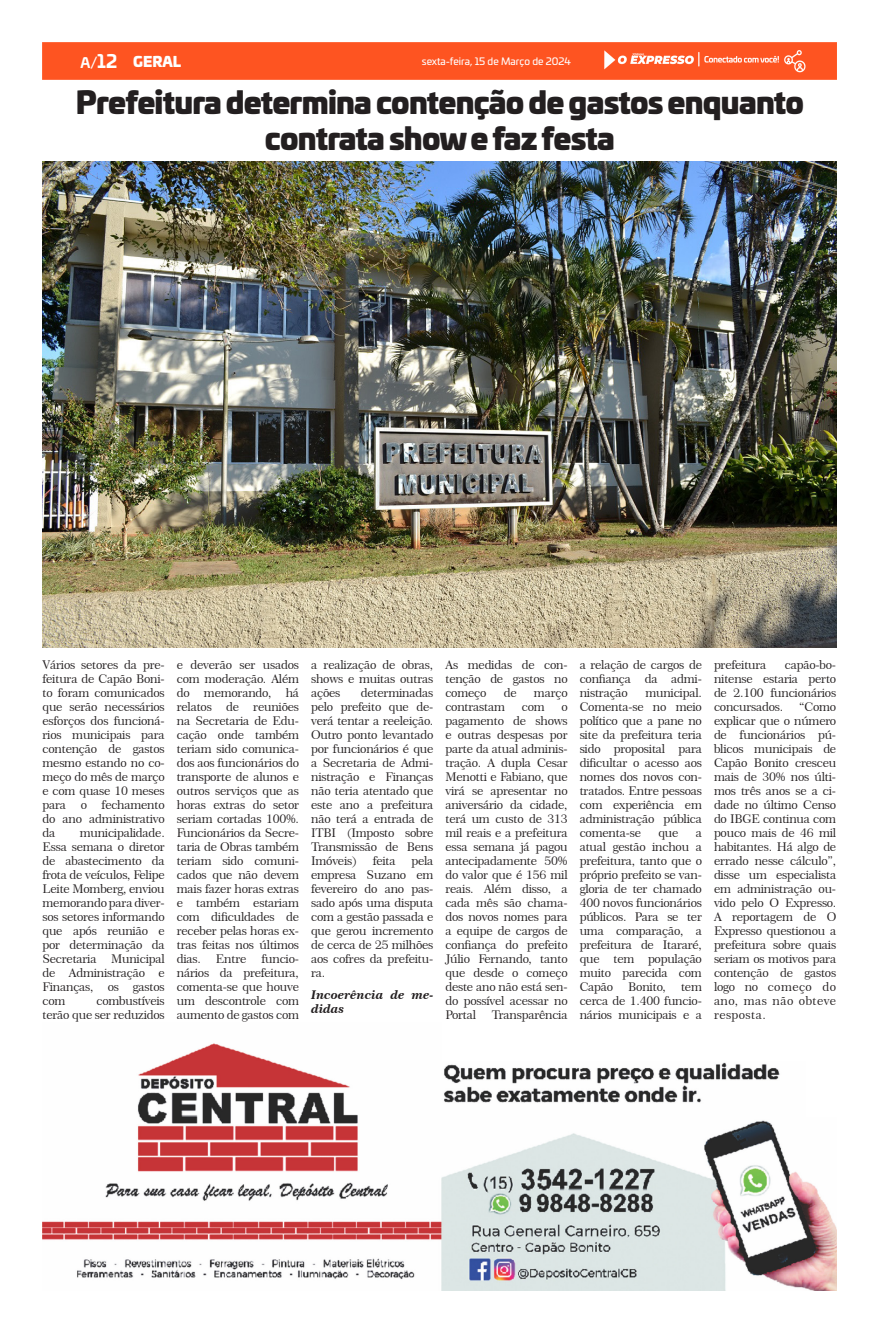
<style>
.page{position:relative;width:879px;height:1333px;background:#fff}
.page>*{position:absolute;margin:0;border:0;box-sizing:border-box;transform-origin:0 0}
.t1{font:900 30px/36px "Univia Pro";letter-spacing:-.025em;color:#231f20;text-align:center}
.t2{font:900 14px "Univia Pro";color:#fff}
.t3{font:700 14px "Univia Pro";color:#fff}
.t4{font:12px/14px "Century 751 BT Roman No 2 B";letter-spacing:-.02em;color:#231f20;text-align:justify;scale:1.04 1}
.t5{font:12px/14px "Century 751 BT Bold Italic B";color:#231f20;scale:1.04 1}
.t6{font:10px "Univia Pro";color:#fff}
.s1{font-size:18px}
</style>
<div class="page">
<div style="left:43px;top:43px;width:793px;height:36px;background:#fe5421"></div>
<img style="left:43px;top:1043px;width:793px;height:247px">
<img style="left:43px;top:161px;width:793px;height:487px">
<p class="t3" style="left:80px;top:51px;width:38px">A/<span class="s1">12</span></p>
<p class="t2" style="left:133px;top:49px;width:50px">GERAL</p>
<p class="t6" style="left:422px;top:54px;width:150px">sexta-feira, 15 de Março de 2024</p>
<p class="t1" style="left:76px;top:82px;width:729px">Prefeitura determina contenção de gastos enquanto contrata show e faz festa</p>
<p class="t4" style="left:43px;top:657px;width:119px">Vários setores da pre&shy;feitura de Capão Boni&shy;to foram comunicados que serão necessários esforços dos funcioná&shy;rios municipais para contenção de gastos mesmo estando no co&shy;meço do mês de março e com quase 10 meses para o fechamento do ano administrativo da</p>
<p class="t4" style="left:43px;top:825px;width:119px;text-indent:37px">municipalidade.<br>Essa semana o diretor de abastecimento da frota de veículos, Felipe Leite Momberg, enviou memorando para diver&shy;sos setores informando que após reunião e por determinação da Secretaria Municipal de Administração e Finanças, os gastos com</p>
<p class="t4" style="left:43px;top:993px;width:119px;text-align:right">combustíveis<br>terão que ser reduzidos</p>
<p class="t4" style="left:177px;top:657px;width:119px">e deverão ser usados com moderação. Além do memorando, há relatos de reuniões na Secretaria de Edu&shy;cação onde também teriam sido comunica&shy;dos aos funcionários do transporte de alunos e outros serviços que as horas extras do setor seriam cortadas 100%.<br>Funcionários da Secre&shy;taria de Obras também teriam sido comuni&shy;cados que não devem mais fazer horas extras e também estariam com dificuldades de receber pelas horas ex&shy;tras feitas nos últimos dias. Entre funcio&shy;nários da prefeitura, comenta-se que houve um descontrole com aumento de gastos com</p>
<p class="t4" style="left:311px;top:657px;width:119px">a realização de obras, shows e muitas outras ações</p>
<p class="t4" style="left:311px;top:685px;width:119px;text-indent:50px">determinadas pelo prefeito que de&shy;verá tentar a reeleição.<br>Outro ponto levantado por funcionários é que a Secretaria de Admi&shy;nistração e Finanças não teria atentado que este ano a prefeitura não terá a entrada de ITBI (Imposto sobre Transmissão de Bens Imóveis)</p>
<p class="t4" style="left:311px;top:853px;width:119px;text-indent:100px">pela empresa Suzano em fevereiro do ano pas&shy;sado após uma disputa com a gestão passada e que gerou incremento de cerca de 25 milhões aos cofres da prefeitu&shy;ra.</p>
<p class="t5" style="left:311px;top:987px;width:119px">Incoerência de me&shy;didas</p>
<p class="t4" style="left:373px;top:853px;width:24px">feita</p>
<p class="t4" style="left:445px;top:657px;width:119px">As medidas de con&shy;tenção de gastos no começo</p>
<p class="t4" style="left:504px;top:685px;width:14px">de</p>
<p class="t4" style="left:534px;top:685px;width:34px">março</p>
<p class="t4" style="left:445px;top:699px;width:59px">contrastam</p>
<p class="t4" style="left:522px;top:699px;width:24px">com</p>
<p class="t4" style="left:445px;top:699px;width:119px;text-indent:116px">o pagamento de shows e outras despesas por parte da atual adminis&shy;tração. A dupla Cesar Menotti e Fabiano, que virá se apresentar no aniversário da cidade, terá um custo de 313 mil reais e a prefeitura essa semana já pagou antecipadamente 50% do valor que é 156 mil reais. Além disso, a cada mês são chama&shy;dos novos nomes para a equipe de cargos de confiança do prefeito Júlio Fernando, tanto que desde o começo deste ano não está sen&shy;do possível acessar no Portal</p>
<p class="t4" style="left:492px;top:1007px;width:74px">Transparência</p>
<p class="t4" style="left:580px;top:657px;width:119px">a relação de cargos de confiança da admi&shy;nistração</p>
<p class="t4" style="left:580px;top:685px;width:119px;text-indent:66px">municipal.<br>Comenta-se no meio político que a pane no site da prefeitura teria sido proposital para dificultar o acesso aos nomes dos novos con&shy;tratados. Entre pessoas com experiência em administração pública comenta-se</p>
<p class="t4" style="left:580px;top:825px;width:119px;text-indent:116px">a atual gestão inchou a prefeitura, tanto que o próprio prefeito se van&shy;gloria de ter chamado 400 novos funcionários públicos. Para se ter uma comparação, a prefeitura de Itararé, que tem população muito parecida com Capão Bonito, tem cerca de 1.400 funcio&shy;nários municipais e a</p>
<p class="t4" style="left:658px;top:825px;width:21px">que</p>
<p class="t4" style="left:714px;top:657px;width:52px">prefeitura</p>
<p class="t4" style="left:714px;top:657px;width:119px;text-indent:71px">capão-bo&shy;nitense estaria perto de 2.100 funcionários concursados.</p>
<p class="t4" style="left:714px;top:699px;width:119px;text-indent:85px">“Como explicar que o número de funcionários pú&shy;blicos municipais de Capão Bonito cresceu mais de 30% nos últi&shy;mos três anos se a ci&shy;dade no último Censo do IBGE continua com pouco mais de 46 mil habitantes. Há algo de errado nesse cálculo”, disse um especialista em administração ou&shy;vido pelo O Expresso.<br>A reportagem de O Expresso questionou a prefeitura sobre quais seriam os motivos para contenção de gastos logo no começo do ano, mas não obteve resposta.</p>
</div>
